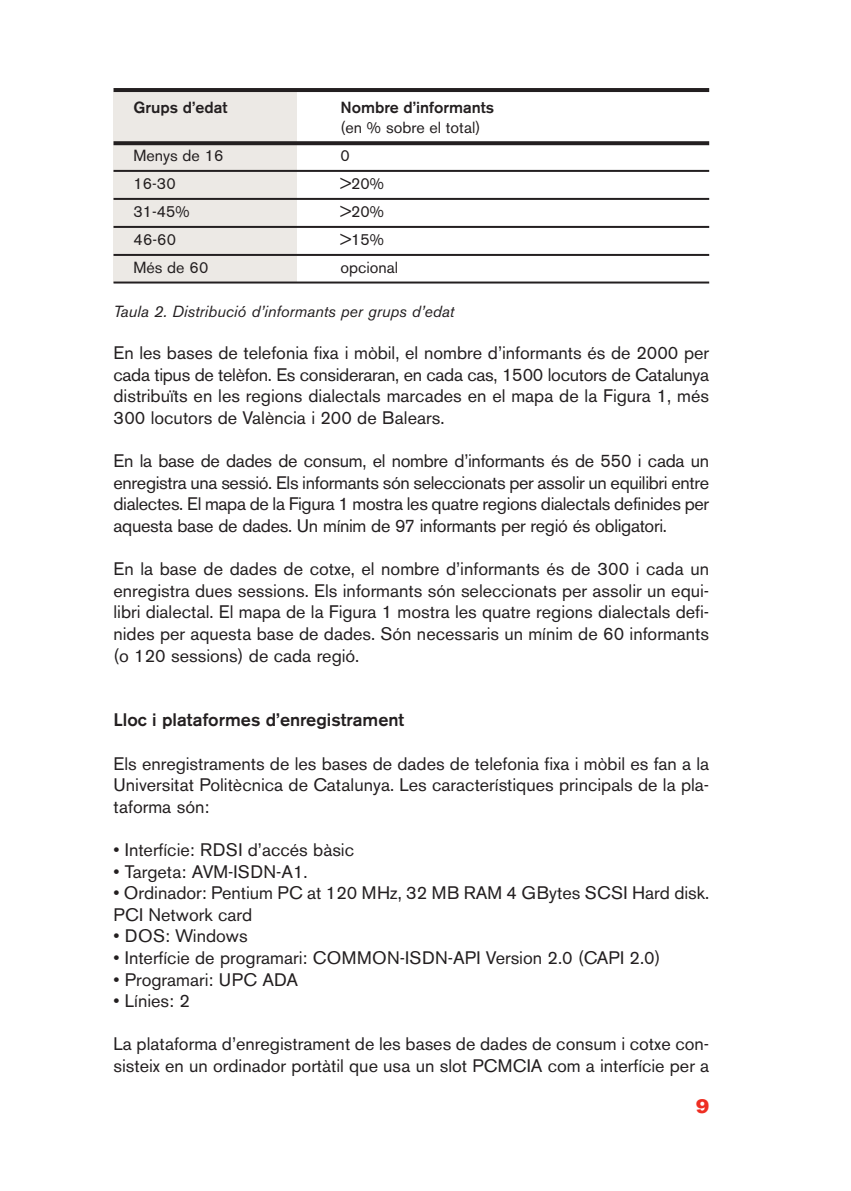
<style>
.page{position:relative;width:851px;height:1191px;background:#fff}
.page>*{position:absolute;margin:0;border:0;box-sizing:border-box;transform-origin:0 0}
.t1{font:20px "Akzidenz Grotesk BE Super";color:#ee2e22}
.t2{font:18px/21.6px "Akzidenz Grotesk BE";color:#231f20;text-align:justify}
.t3{font:500 18px "Akzidenz Grotesk BE";color:#231f20}
.t4{font:16px "Akzidenz Grotesk BE";color:#231f20}
.t5{font:italic 16px "Akzidenz Grotesk BE";color:#231f20}
.t6{font:500 16px "Akzidenz Grotesk BE";color:#231f20}
</style>
<div class="page">
<svg style="left:113px;top:88px;width:597px;height:196px"></svg>
<p class="t6" style="left:133px;top:102px;width:96px">Grups d’edat</p>
<p class="t6" style="left:340px;top:102px;width:155px">Nombre d’informants</p>
<p class="t4" style="left:340px;top:122px;width:142px">(en % sobre el total)</p>
<p class="t4" style="left:133px;top:150px;width:91px">Menys de 16</p>
<p class="t4" style="left:340px;top:150px;width:11px">0</p>
<p class="t4" style="left:133px;top:178px;width:44px">16-30</p>
<p class="t4" style="left:340px;top:178px;width:45px">&gt;20%</p>
<p class="t4" style="left:133px;top:206px;width:58px">31-45%</p>
<p class="t4" style="left:340px;top:206px;width:45px">&gt;20%</p>
<p class="t4" style="left:133px;top:234px;width:44px">46-60</p>
<p class="t4" style="left:340px;top:234px;width:45px">&gt;15%</p>
<p class="t4" style="left:133px;top:262px;width:76px">Més de 60</p>
<p class="t4" style="left:340px;top:262px;width:59px">opcional</p>
<p class="t5" style="left:113px;top:305px;width:342px">Taula 2. Distribució d’informants per grups d’edat</p>
<p class="t2" style="left:113px;top:344px;width:597px">En les bases de telefonia fixa i mòbil, el nombre d’informants és de 2000 per cada tipus de telèfon. Es consideraran, en cada cas, 1500 locutors de Catalunya distribuïts en les regions dialectals marcades en el mapa de la Figura 1, més 300 locutors de València i 200 de Balears.</p>
<p class="t2" style="left:113px;top:452px;width:597px">En la base de dades de consum, el nombre d’informants és de 550 i cada un enregistra una sessió. Els informants són seleccionats per assolir un equilibri entre dialectes. El mapa de la Figura 1 mostra les quatre regions dialectals definides per aquesta base de dades. Un mínim de 97 informants per regió és obligatori.</p>
<p class="t2" style="left:113px;top:560px;width:597px">En la base de dades de cotxe, el nombre d’informants és de 300 i cada un enregistra dues sessions. Els informants són seleccionats per assolir un equi&shy;libri dialectal. El mapa de la Figura 1 mostra les quatre regions dialectals defi&shy;nides per aquesta base de dades. Són necessaris un mínim de 60 informants (o 120 sessions) de cada regió.</p>
<p class="t3" style="left:113px;top:713px;width:292px">Lloc i plataformes d’enregistrament</p>
<p class="t2" style="left:113px;top:754px;width:597px">Els enregistraments de les bases de dades de telefonia fixa i mòbil es fan a la Universitat Politècnica de Catalunya. Les característiques principals de la pla&shy;taforma són:</p>
<p class="t2" style="left:113px;top:840px;width:242px">• Interfície: RDSI d’accés bàsic</p>
<p class="t2" style="left:113px;top:862px;width:196px">• Targeta: AVM-ISDN-A1.</p>
<p class="t2" style="left:113px;top:884px;width:597px">• Ordinador: Pentium PC at 120 MHz, 32 MB RAM 4 GBytes SCSI Hard disk.<br>PCI Network card</p>
<p class="t2" style="left:113px;top:927px;width:136px">• DOS: Windows</p>
<p class="t2" style="left:113px;top:948px;width:548px">• Interfície de programari: COMMON-ISDN-API Version 2.0 (CAPI 2.0)</p>
<p class="t2" style="left:113px;top:970px;width:186px">• Programari: UPC ADA</p>
<p class="t2" style="left:113px;top:992px;width:78px">• Línies: 2</p>
<p class="t2" style="left:113px;top:1035px;width:597px">La plataforma d’enregistrament de les bases de dades de consum i cotxe con&shy;sisteix en un ordinador portàtil que usa un slot PCMCIA com a interfície per a</p>
<p class="t1" style="left:696px;top:1098px;width:14px">9</p>
</div>
